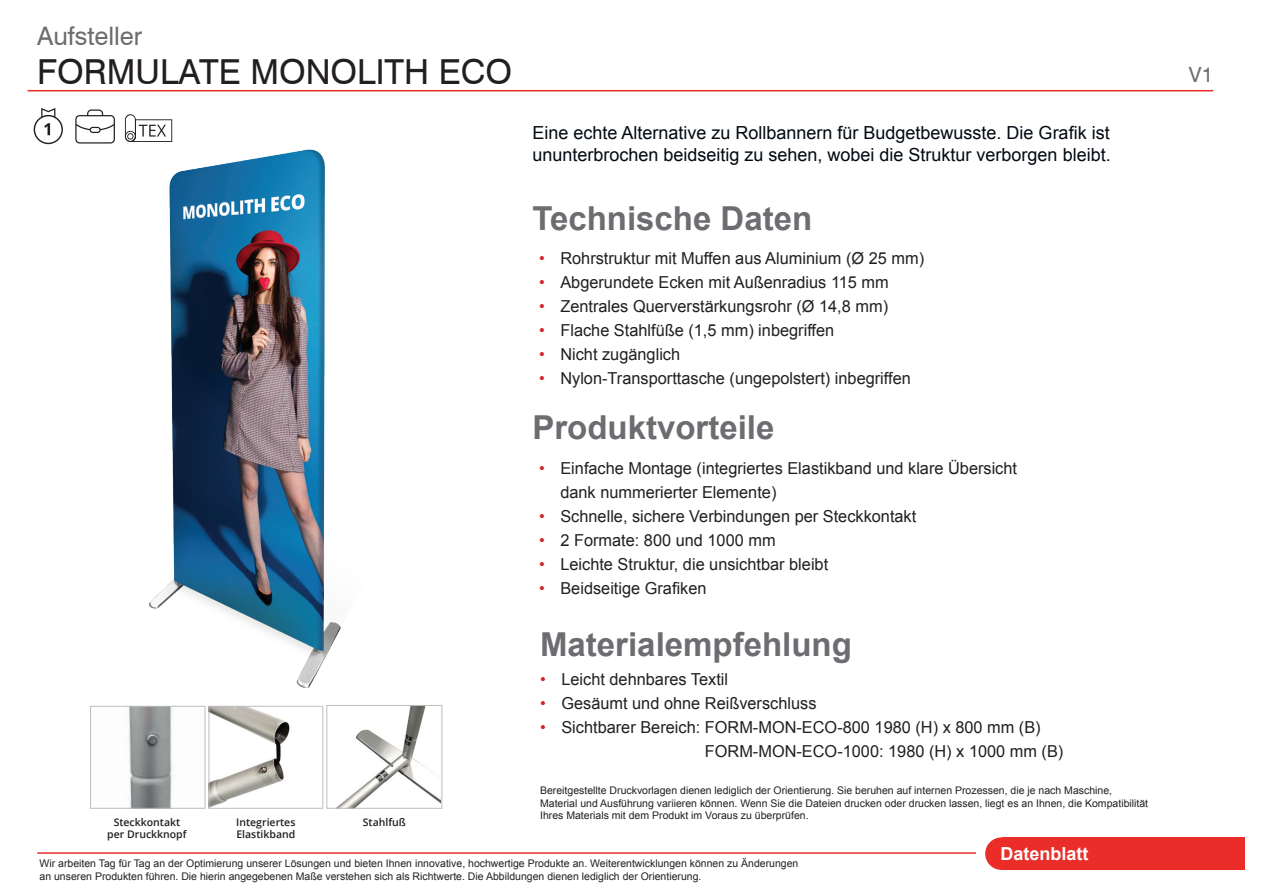
<style>
.page{position:relative;width:1263px;height:893px;background:#fff}
.page>*{position:absolute;margin:0;border:0;box-sizing:border-box;transform-origin:0 0}
.t1{font:34.5px "Swiss 721 BT";color:#231f20}
.t2{font:700 33px "Arial";color:#6c6d70}
.t3{font:25.5px "Swiss 721 BT";color:#6c6d70}
.t4{font:21px "Swiss 721 BT";color:#6c6d70}
.t5{font:18px/21.6px "Arial";color:#000912}
.t6{font:700 18px "Arial";color:#fff}
.t7{font:16.5px/24px "Arial";color:#231f20}
.t8{font:10.5px/12.6px "Arial";color:#231f20}
.t9{font:600 10.5px/12.6px "Open Sans";color:#231f20}
.s1{color:#d1232a}
</style>
<div class="page">
<hr style="left:28px;top:90px;width:1185px;height:1px;background:#ea2d29">
<div style="left:985px;top:837px;width:33px;height:33px;background:#ea2d29;border-radius:50%"></div>
<div style="left:1002px;top:837px;width:243px;height:33px;background:#ea2d29"></div>
<hr style="left:37px;top:852px;width:939px;height:2px;background:#ea2d29">
<svg style="left:75px;top:109px;width:40px;height:34px"></svg>
<img style="left:124px;top:126px;width:217px;height:562px">
<svg style="left:34px;top:108px;width:29px;height:36px"></svg>
<img style="left:337px;top:707px;width:103px;height:100px">
<div style="left:326px;top:705px;width:116px;height:104px;border:1px solid #bcbdc0"></div>
<img style="left:210px;top:708px;width:80px;height:99px">
<div style="left:208px;top:706px;width:115px;height:103px;border:1px solid #bcbdc0"></div>
<img style="left:129px;top:708px;width:43px;height:99px">
<div style="left:90px;top:706px;width:115px;height:103px;border:1px solid #bcbdc0"></div>
<svg style="left:125px;top:114px;width:47px;height:28px"></svg>
<h3 class="t3" style="left:37px;top:21px;width:107px">Aufsteller</h3>
<h1 class="t1" style="left:37px;top:50px;width:476px">FORMULATE MONOLITH ECO</h1>
<p class="t4" style="left:1189px;top:62px;width:26px">V1</p>
<p class="t5" style="left:532px;top:122px;width:580px">Eine echte Alternative zu Rollbannern für Budgetbewusste. Die Grafik ist ununterbrochen beidseitig zu sehen, wobei die Struktur verborgen bleibt.</p>
<h2 class="t2" style="left:532px;top:196px;width:281px">Technische Daten</h2>
<p class="t7" style="left:539px;top:246px;width:386px"><span class="s1">•</span> Rohrstruktur mit Muffen aus Aluminium (Ø 25 mm)</p>
<p class="t7" style="left:539px;top:270px;width:351px"><span class="s1">•</span> Abgerundete Ecken mit Außenradius 115 mm</p>
<p class="t7" style="left:539px;top:294px;width:350px"><span class="s1">•</span> Zentrales Querverstärkungsrohr (Ø 14,8 mm)</p>
<p class="t7" style="left:539px;top:318px;width:297px"><span class="s1">•</span> Flache Stahlfüße (1,5 mm) inbegriffen</p>
<p class="t7" style="left:539px;top:342px;width:143px"><span class="s1">•</span> Nicht zugänglich</p>
<p class="t7" style="left:539px;top:366px;width:373px"><span class="s1">•</span> Nylon-Transporttasche (ungepolstert) inbegriffen</p>
<h2 class="t2" style="left:532px;top:405px;width:244px">Produktvorteile</h2>
<p class="t7" style="left:560px;top:456px;width:458px;text-indent:-21px"><span class="s1">•</span> Einfache Montage (integriertes Elastikband und klare Übersicht dank nummerierter Elemente)</p>
<p class="t7" style="left:539px;top:504px;width:379px"><span class="s1">•</span> Schnelle, sichere Verbindungen per Steckkontakt</p>
<p class="t7" style="left:539px;top:528px;width:238px"><span class="s1">•</span> 2 Formate: 800 und 1000 mm</p>
<p class="t7" style="left:539px;top:552px;width:291px"><span class="s1">•</span> Leichte Struktur, die unsichtbar bleibt</p>
<p class="t7" style="left:539px;top:576px;width:169px"><span class="s1">•</span> Beidseitige Grafiken</p>
<h2 class="t2" style="left:540px;top:621px;width:313px">Materialempfehlung</h2>
<p class="t9" style="left:114px;top:815px;width:68px">Steckkontakt</p>
<p class="t9" style="left:363px;top:815px;width:45px">Stahlfuß</p>
<p class="t9" style="left:107px;top:828px;width:81px">per Druckknopf</p>
<p class="t9" style="left:236px;top:815px;width:61px">Integriertes<br>Elastikband</p>
<p class="t7" style="left:540px;top:667px;width:190px"><span class="s1">•</span> Leicht dehnbares Textil</p>
<p class="t7" style="left:540px;top:691px;width:278px"><span class="s1">•</span> Gesäumt und ohne Reißverschluss</p>
<p class="t7" style="left:705px;top:715px;width:360px;text-indent:-165px"><span class="s1">•</span> Sichtbarer Bereich: FORM-MON-ECO-800 1980 (H) x 800 mm (B)<br>FORM-MON-ECO-1000: 1980 (H) x 1000 mm (B)</p>
<p class="t8" style="left:540px;top:784px;width:609px">Bereitgestellte Druckvorlagen dienen lediglich der Orientierung. Sie beruhen auf internen Prozessen, die je nach Maschine,<br>Material und Ausführung variieren können. Wenn Sie die Dateien drucken oder drucken lassen, liegt es an Ihnen, die Kompatibilität<br>Ihres Materials mit dem Produkt im Voraus zu überprüfen.</p>
<p class="t8" style="left:40px;top:857px;width:760px">Wir arbeiten Tag für Tag an der Optimierung unserer Lösungen und bieten Ihnen innovative, hochwertige Produkte an. Weiterentwicklungen können zu Änderungen an unseren Produkten führen. Die hierin angegebenen Maße verstehen sich als Richtwerte. Die Abbildungen dienen lediglich der Orientierung.</p>
<p class="t6" style="left:1000px;top:841px;width:90px">Datenblatt</p>
</div>
